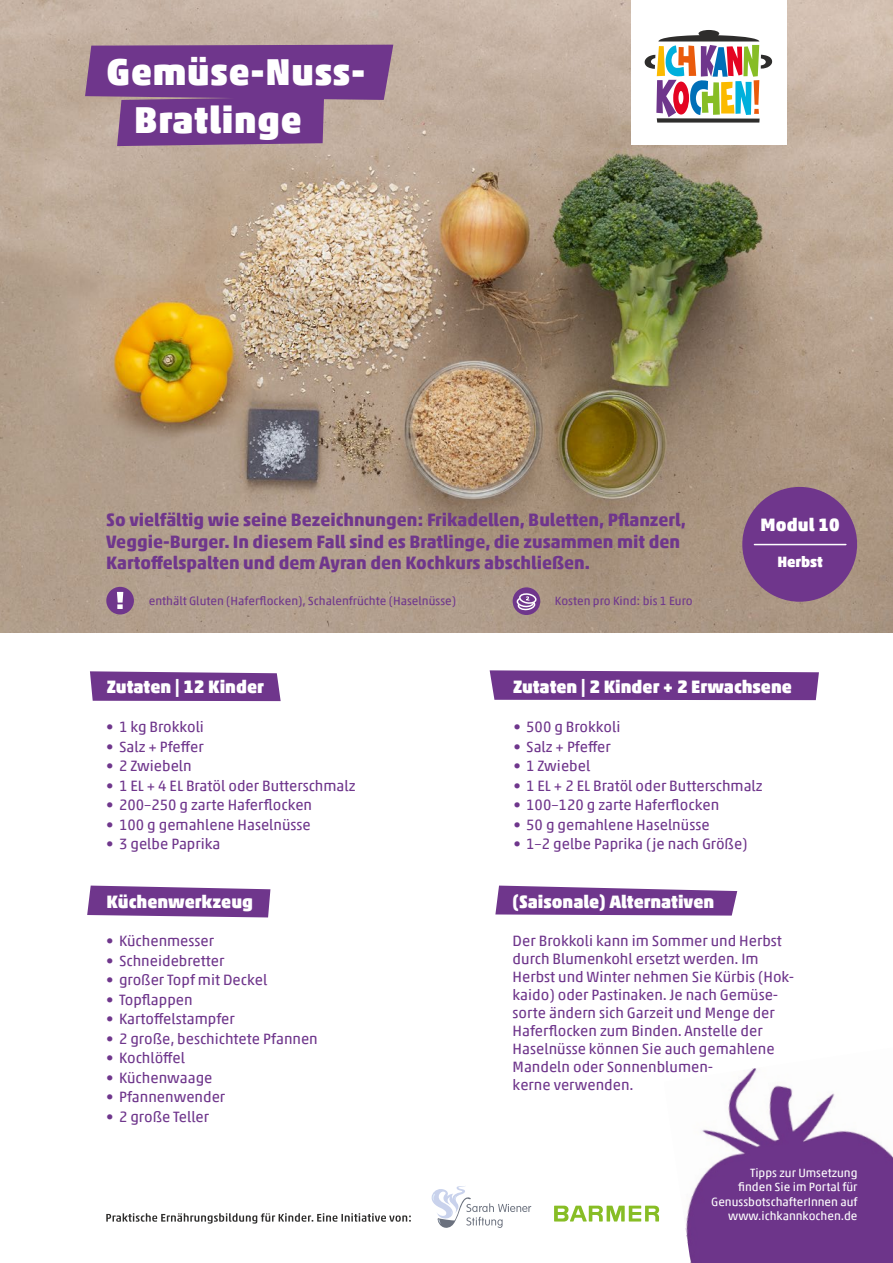
<style>
.page{position:relative;width:893px;height:1263px;background:#fff}
.page>*{position:absolute;margin:0;border:0;box-sizing:border-box;transform-origin:0 0}
.t1{font:900 37.5px/47.8px "Akko Pro";letter-spacing:.02em;color:#fff}
.t2{font:700 18px/21.6px "Akko Pro";color:#6f368c}
.t3{font:900 18px "Akko Pro";color:#fff}
.t4{font:15px/18px "Akko Pro";color:#6f368c}
.t5{font:900 15px "Akko Pro";color:#fff}
.t6{font:12px/14.4px "Akko Pro";color:#fff;text-align:right}
.t7{font:12px "Akko Pro";color:#6f368c}
</style>
<div class="page">
<img style="left:0;top:0;width:893px;height:632px">
<div style="left:513px;top:587px;width:27px;height:28px;background:#6f368c;border-radius:50%"></div>
<svg style="left:516px;top:592px;width:22px;height:19px"></svg>
<div style="left:106px;top:587px;width:28px;height:27px;background:#6f368c;border-radius:50%"></div>
<svg style="left:117px;top:592px;width:6px;height:17px"></svg>
<svg style="left:432px;top:1186px;width:99px;height:42px"></svg>
<svg style="left:554px;top:1206px;width:105px;height:15px"></svg>
<svg style="left:106px;top:1213px;width:305px;height:10px"></svg>
<div style="left:631px;top:0;width:156px;height:145px;background:#fff"></div>
<svg style="left:644px;top:30px;width:128px;height:93px"></svg>
<img style="left:685px;top:1068px;width:208px;height:195px">
<div style="left:742px;top:487px;width:115px;height:115px;background:#6f368c;border-radius:50%"></div>
<hr style="left:754px;top:544px;width:92px;height:1px;background:#fff">
<svg style="left:87px;top:885px;width:183px;height:32px;background:#7f4c98"></svg>
<svg style="left:495px;top:885px;width:242px;height:30px;background:#81509a"></svg>
<svg style="left:490px;top:670px;width:329px;height:30px;background:#774192"></svg>
<svg style="left:90px;top:671px;width:191px;height:30px;background:#784293"></svg>
<svg style="left:85px;top:45px;width:308px;height:101px;background:#7e4c8f"></svg>
<h1 class="t1" style="left:134px;top:48px;width:233px;text-indent:-28px">Gemüse-Nuss-<br>Bratlinge</h1>
<p class="t2" style="left:106px;top:509px;width:581px">So vielfältig wie seine Bezeichnungen: Frikadellen, Buletten, Pflanzerl,<br>Veggie-Burger. In diesem Fall sind es Bratlinge, die zusammen mit den<br>Kartoffelspalten und dem Ayran den Kochkurs abschließen.</p>
<p class="t7" style="left:149px;top:594px;width:309px">enthält Gluten (Haferflocken), Schalenfrüchte (Haselnüsse)</p>
<p class="t7" style="left:555px;top:594px;width:139px">Kosten pro Kind: bis 1 Euro</p>
<p class="t3" style="left:760px;top:513px;width:81px">Modul 10</p>
<p class="t5" style="left:777px;top:552px;width:47px">Herbst</p>
<p class="t3" style="left:107px;top:675px;width:158px">Zutaten | 12 Kinder</p>
<p class="t3" style="left:513px;top:675px;width:280px">Zutaten | 2 Kinder + 2 Erwachsene</p>
<p class="t4" style="left:106px;top:718px;width:99px">• 1 kg Brokkoli</p>
<p class="t4" style="left:106px;top:737px;width:99px">• Salz + Pfeffer</p>
<p class="t4" style="left:106px;top:757px;width:87px">• 2 Zwiebeln</p>
<p class="t4" style="left:106px;top:776px;width:251px">• 1 EL + 4 EL Bratöl oder Butterschmalz</p>
<p class="t4" style="left:106px;top:796px;width:207px">• 200–250 g zarte Haferflocken</p>
<p class="t4" style="left:106px;top:815px;width:206px">• 100 g gemahlene Haselnüsse</p>
<p class="t4" style="left:106px;top:835px;width:116px">• 3 gelbe Paprika</p>
<p class="t4" style="left:513px;top:718px;width:108px">• 500 g Brokkoli</p>
<p class="t4" style="left:513px;top:737px;width:99px">• Salz + Pfeffer</p>
<p class="t4" style="left:513px;top:757px;width:78px">• 1 Zwiebel</p>
<p class="t4" style="left:513px;top:776px;width:251px">• 1 EL + 2 EL Bratöl oder Butterschmalz</p>
<p class="t4" style="left:513px;top:796px;width:207px">• 100–120 g zarte Haferflocken</p>
<p class="t4" style="left:513px;top:815px;width:198px">• 50 g gemahlene Haselnüsse</p>
<p class="t4" style="left:513px;top:835px;width:236px">• 1–2 gelbe Paprika (je nach Größe)</p>
<p class="t3" style="left:107px;top:890px;width:148px">Küchenwerkzeug</p>
<p class="t3" style="left:513px;top:890px;width:203px">(Saisonale) Alternativen</p>
<p class="t4" style="left:106px;top:931px;width:109px">• Küchenmesser</p>
<p class="t4" style="left:106px;top:951px;width:120px">• Schneidebretter</p>
<p class="t4" style="left:106px;top:970px;width:163px">• großer Topf mit Deckel</p>
<p class="t4" style="left:106px;top:990px;width:88px">• Topflappen</p>
<p class="t4" style="left:106px;top:1009px;width:130px">• Kartoffelstampfer</p>
<p class="t4" style="left:106px;top:1029px;width:213px">• 2 große, beschichtete Pfannen</p>
<p class="t4" style="left:106px;top:1048px;width:80px">• Kochlöffel</p>
<p class="t4" style="left:106px;top:1068px;width:108px">• Küchenwaage</p>
<p class="t4" style="left:106px;top:1087px;width:120px">• Pfannenwender</p>
<p class="t4" style="left:106px;top:1107px;width:104px">• 2 große Teller</p>
<p class="t4" style="left:513px;top:931px;width:283px">Der Brokkoli kann im Sommer und Herbst durch Blumenkohl ersetzt werden. Im Herbst und Winter nehmen Sie Kürbis (Hok&shy;kaido) oder Pastinaken. Je nach Gemüse&shy;sorte ändern sich Garzeit und Menge der Haferflocken zum Binden. Anstelle der Haselnüsse können Sie auch gemahlene Mandeln oder Sonnenblumen-<br>kerne verwenden.</p>
<p class="t6" style="left:711px;top:1165px;width:148px">Tipps zur Umsetzung<br>finden Sie im Portal für<br>GenussbotschafterInnen auf www.ichkannkochen.de</p>
</div>
